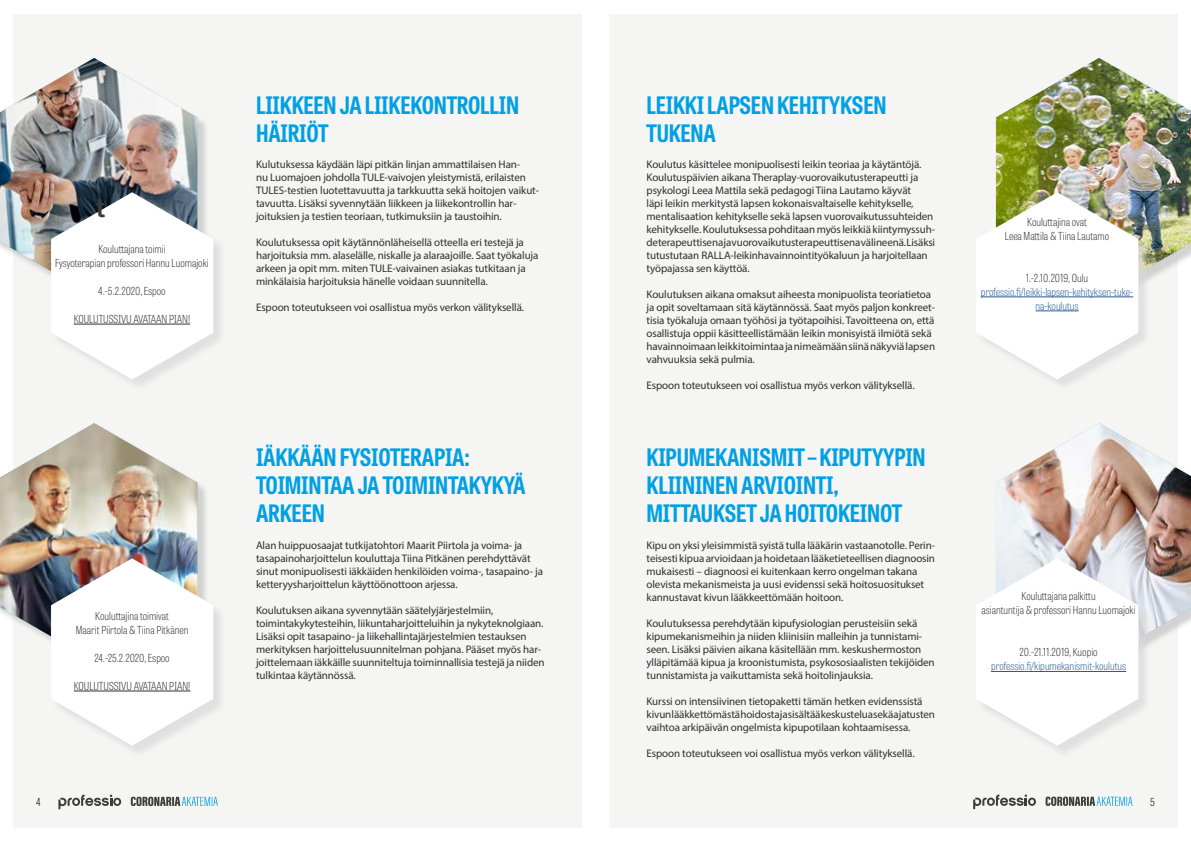
<style>
.page{position:relative;width:1191px;height:842px;background:#fff}
.page>*{position:absolute;margin:0;border:0;box-sizing:border-box;transform-origin:0 0}
.t1{font:700 27px "Tablet Gothic Condensed";color:#3c3c3b}
.t2{font:700 24px/28px "Tablet Gothic Condensed";letter-spacing:-.01em;color:#00a0e7}
.t3{font:11px/13px "Myriad Pro";letter-spacing:-.01em;color:#303030}
.t4{font:100 11px/14px "Tablet Gothic Condensed";color:#303030;text-align:center}
.t5{font:100 11px/14px "Tablet Gothic Condensed";color:#275b9b;text-align:center}
.t6{font:100 11px "Tablet Gothic Condensed";color:#000}
</style>
<div class="page">
<div style="left:609px;top:14px;width:568px;height:814px;background:#f5f5f3"></div>
<div style="left:13px;top:14px;width:569px;height:814px;background:#f5f5f3"></div>
<svg style="left:131px;top:797px;width:87px;height:9px"></svg>
<svg style="left:58px;top:794px;width:63px;height:15px"></svg>
<svg style="left:1045px;top:796px;width:87px;height:10px"></svg>
<svg style="left:973px;top:794px;width:63px;height:15px"></svg>
<img style="left:996px;top:58px;width:195px;height:222px">
<div style="left:977px;top:194px;width:173px;height:198px;background:#dadada;opacity:.75"></div>
<svg style="left:977px;top:192px;width:161px;height:187px"></svg>
<hr style="left:981px;top:297px;width:152px;height:1px;background:#275b9b">
<hr style="left:1035px;top:311px;width:43px;height:1px;background:#275b9b">
<img style="left:996px;top:423px;width:195px;height:229px">
<div style="left:977px;top:560px;width:173px;height:198px;background:#dadada;opacity:.75"></div>
<svg style="left:977px;top:558px;width:161px;height:188px"></svg>
<hr style="left:991px;top:671px;width:135px;height:1px;background:#275b9b">
<div style="left:0;top:61px;width:209px;height:247px;background:#c6c6c6;opacity:.75"></div>
<img style="left:0;top:58px;width:197px;height:238px">
<div style="left:53px;top:194px;width:173px;height:198px;background:#dadada;opacity:.75"></div>
<svg style="left:51px;top:192px;width:162px;height:187px"></svg>
<hr style="left:74px;top:324px;width:116px;height:1px;background:#303030">
<div style="left:0;top:426px;width:209px;height:247px;background:#c6c6c6;opacity:.75"></div>
<img style="left:0;top:423px;width:197px;height:229px">
<div style="left:53px;top:560px;width:173px;height:198px;background:#dadada;opacity:.75"></div>
<svg style="left:51px;top:558px;width:162px;height:188px"></svg>
<hr style="left:74px;top:691px;width:116px;height:1px;background:#303030">
<h1 class="t1" style="left:96px;top:188px;width:10px">t</h1>
<p class="t4" style="left:55px;top:242px;width:155px">Kouluttajana toimii<br>Fysyoterapian professori Hannu Luomajoki</p>
<p class="t4" style="left:98px;top:284px;width:69px">4.-5.2.2020, Espoo</p>
<p class="t4" style="left:74px;top:312px;width:118px">KOULUTUSSIVU AVATAAN PIAN!</p>
<h2 class="t2" style="left:256px;top:90px;width:264px">LIIKKEEN JA LIIKEKONTROLLIN<br>HÄIRIÖT</h2>
<p class="t3" style="left:256px;top:157px;width:284px">Kulutuksessa käydään läpi pitkän linjan ammattilaisen Han-<br>nu Luomajoen johdolla TULE-vaivojen yleistymistä, erilaisten TULES-testien luotettavuutta ja tarkkuutta sekä hoitojen vaikut&shy;tavuutta. Lisäksi syvennytään liikkeen ja liikekontrollin har&shy;joituksien ja testien teoriaan, tutkimuksiin ja taustoihin.</p>
<p class="t3" style="left:256px;top:235px;width:284px">Koulutuksessa opit käytännönläheisellä otteella eri testejä ja harjoituksia mm. alaselälle, niskalle ja alaraajoille. Saat työkaluja arkeen ja opit mm. miten TULE-vaivainen asiakas tutkitaan ja minkälaisia harjoituksia hänelle voidaan suunnitella.</p>
<p class="t3" style="left:256px;top:300px;width:270px">Espoon toteutukseen voi osallistua myös verkon välityksellä.</p>
<p class="t4" style="left:76px;top:608px;width:114px">Kouluttajina toimivat<br>Maarit Piirtola &amp; Tiina Pitkänen</p>
<p class="t4" style="left:95px;top:650px;width:77px">24.-25.2.2020, Espoo</p>
<p class="t4" style="left:74px;top:678px;width:118px">KOULUTUSSIVU AVATAAN PIAN!</p>
<h2 class="t2" style="left:256px;top:443px;width:271px">IÄKKÄÄN FYSIOTERAPIA:<br>TOIMINTAA JA TOIMINTAKYKYÄ<br>ARKEEN</h2>
<p class="t3" style="left:256px;top:539px;width:288px">Alan huippuosaajat tutkijatohtori Maarit Piirtola ja voima- ja tasapainoharjoittelun kouluttaja Tiina Pitkänen perehdyttävät sinut monipuolisesti iäkkäiden henkilöiden voima-, tasapaino- ja ketteryysharjoittelun käyttöönottoon arjessa.</p>
<p class="t3" style="left:256px;top:604px;width:290px">Koulutuksen aikana syvennytään säätelyjärjestelmiin, toimintakykytesteihin, liikuntaharjoitteluihin ja nykyteknolgiaan.<br>Lisäksi opit tasapaino- ja liikehallintajärjestelmien testauksen merkityksen harjoittelusuunnitelman pohjana. Pääset myös har&shy;joittelemaan iäkkäille suunniteltuja toiminnallisia testejä ja niiden tulkintaa käytännössä.</p>
<h2 class="t2" style="left:646px;top:90px;width:241px">LEIKKI LAPSEN KEHITYKSEN<br>TUKENA</h2>
<p class="t3" style="left:646px;top:157px;width:290px">Koulutus käsittelee monipuolisesti leikin teoriaa ja käytäntöjä.<br>Koulutuspäivien aikana Theraplay-vuorovaikutusterapeutti ja psykologi Leea Mattila sekä pedagogi Tiina Lautamo käyvät<br>läpi leikin merkitystä lapsen kokonaisvaltaiselle kehitykselle, mentalisaation kehitykselle sekä lapsen vuorovaikutussuhteiden kehitykselle. Koulutuksessa pohditaan myös leikkiä kiintymyssuh&shy;deterapeuttisena ja vuorovaikutusterapeuttisena välineenä. Lisäksi tutustutaan RALLA-leikinhavainnointityökaluun ja harjoitellaan työpajassa sen käyttöä.</p>
<p class="t3" style="left:646px;top:287px;width:290px">Koulutuksen aikana omaksut aiheesta monipuolista teoriatietoa ja opit soveltamaan sitä käytännössä. Saat myös paljon konkreet&shy;tisia työkaluja omaan työhösi ja työtapoihisi. Tavoitteena on, että osallistuja oppii käsitteellistämään leikin monisyistä ilmiötä sekä havainnoimaan leikkitoimintaa ja nimeämään siinä näkyviä lapsen vahvuuksia sekä pulmia.</p>
<p class="t3" style="left:646px;top:378px;width:270px">Espoon toteutukseen voi osallistua myös verkon välityksellä.</p>
<h2 class="t2" style="left:646px;top:443px;width:281px">KIPUMEKANISMIT – KIPUTYYPIN<br>KLIININEN ARVIOINTI,<br>MITTAUKSET JA HOITOKEINOT</h2>
<p class="t3" style="left:646px;top:539px;width:290px">Kipu on yksi yleisimmistä syistä tulla lääkärin vastaanotolle. Perin&shy;teisesti kipua arvioidaan ja hoidetaan lääketieteellisen diagnoosin mukaisesti – diagnoosi ei kuitenkaan kerro ongelman takana olevista mekanismeista ja uusi evidenssi sekä hoitosuositukset kannustavat kivun lääkkeettömään hoitoon.</p>
<p class="t3" style="left:646px;top:617px;width:290px">Koulutuksessa perehdytään kipufysiologian perusteisiin sekä kipumekanismeihin ja niiden kliinisiin malleihin ja tunnistami&shy;seen. Lisäksi päivien aikana käsitellään mm. keskushermoston ylläpitämää kipua ja kroonistumista, psykososiaalisten tekijöiden tunnistamista ja vaikuttamista sekä hoitolinjauksia.</p>
<p class="t3" style="left:646px;top:695px;width:290px">Kurssi on intensiivinen tietopaketti tämän hetken evidenssistä kivun lääkkettömästä hoidosta ja sisältää keskustelua sekä ajatusten vaihtoa arkipäivän ongelmista kipupotilaan kohtaamisessa.</p>
<p class="t3" style="left:646px;top:747px;width:270px">Espoon toteutukseen voi osallistua myös verkon välityksellä.</p>
<p class="t4" style="left:1005px;top:214px;width:106px">Kouluttajina ovat<br>Leea Mattila &amp; Tiina Lautamo</p>
<p class="t4" style="left:1025px;top:270px;width:64px">1.-2.10.2019, Oulu</p>
<p class="t5" style="left:981px;top:284px;width:154px">professio.fi/leikki-lapsen-kehityksen-tuke&shy;na-koulutus</p>
<p class="t4" style="left:981px;top:589px;width:155px">Kouluttajana palkittu<br>asiantuntija &amp; professori Hannu Luomajoki</p>
<p class="t4" style="left:1019px;top:645px;width:80px">20.-21.11.2019, Kuopio</p>
<p class="t5" style="left:991px;top:659px;width:136px">professio.fi/kipumekanismit-koulutus</p>
<p class="t6" style="left:36px;top:795px;width:6px">4</p>
<p class="t6" style="left:1150px;top:795px;width:6px">5</p>
</div>
